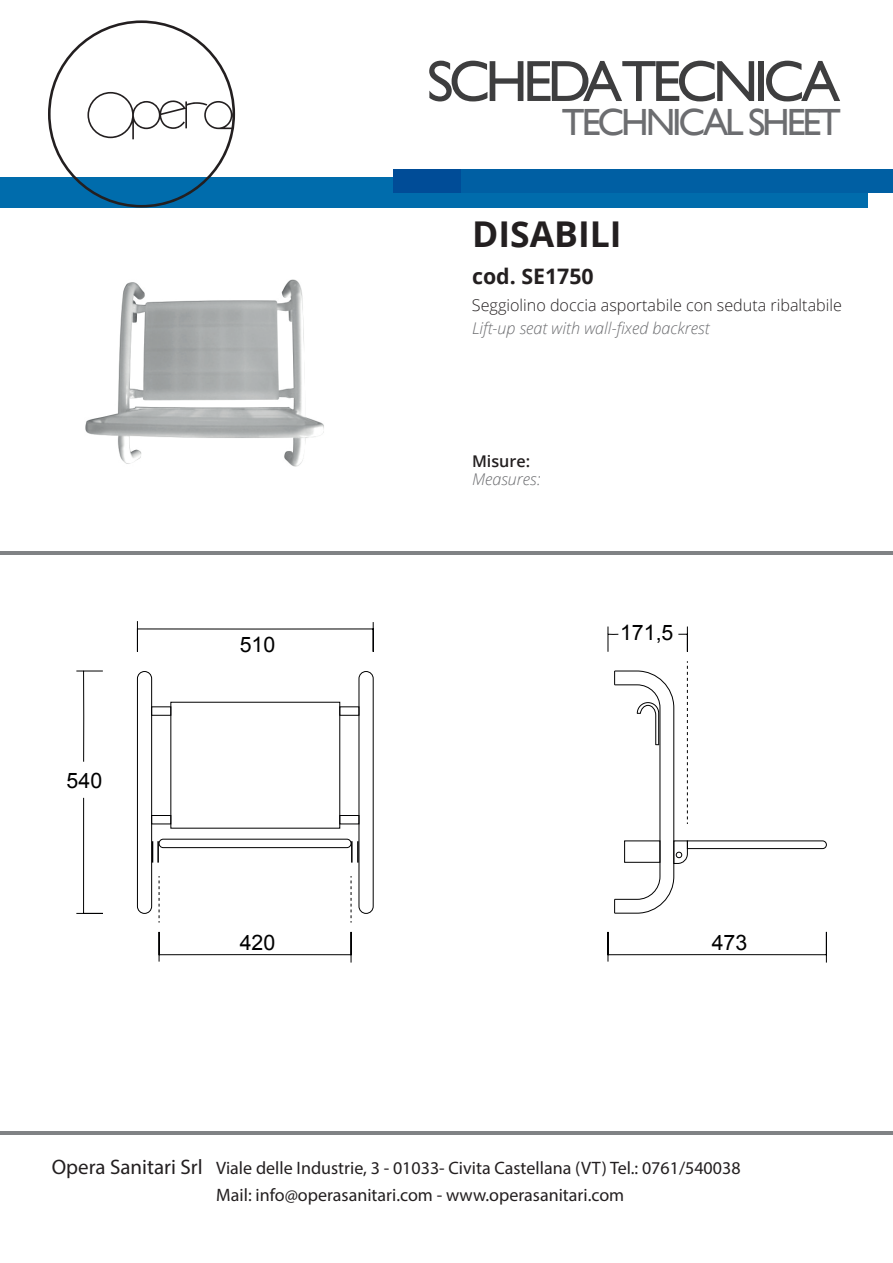
<style>
.page{position:relative;width:893px;height:1263px;background:#fff}
.page>*{position:absolute;margin:0;border:0;box-sizing:border-box;transform-origin:0 0}
.t1{font:58.35px "Gill Sans";letter-spacing:-.085em;color:#3e3e3f}
.t2{font:37.95px "Gill Sans";letter-spacing:-.085em;color:#6c6d70}
.t3{font:700 35.55px "Open Sans";color:#231f20}
.t4{font:21.3px "Arial";color:#000001}
.t5{font:700 21.3px "Open Sans";color:#231f20}
.t6{font:21px "Myriad Pro";color:#231f20}
.t7{font:18px/27px "Myriad Pro";color:#231f20}
.t8{font:300 16.2px "Open Sans";color:#231f20}
.t9{font:italic 300 16.2px "Open Sans";color:#6c6d70}
.t10{font:600 16.2px "Open Sans";color:#231f20}
</style>
<div class="page">
<div style="left:0;top:177px;width:868px;height:31px;background:#006cac"></div>
<div style="left:393px;top:169px;width:500px;height:24px;background:#005fa3"></div>
<div style="left:393px;top:169px;width:67px;height:24px;background:#004c97"></div>
<hr style="left:0;top:1131px;width:893px;height:3px;background:#808285">
<hr style="left:0;top:551px;width:893px;height:3px;background:#808285">
<svg style="left:48px;top:20px;width:187px;height:188px"></svg>
<svg style="left:76px;top:671px;width:27px;height:91px"></svg>
<svg style="left:76px;top:797px;width:27px;height:117px"></svg>
<svg style="left:159px;top:931px;width:192px;height:32px"></svg>
<svg style="left:608px;top:931px;width:219px;height:32px"></svg>
<svg style="left:137px;top:621px;width:237px;height:31px"></svg>
<svg style="left:159px;top:876px;width:1px;height:46px"></svg>
<svg style="left:351px;top:876px;width:1px;height:46px"></svg>
<svg style="left:678px;top:626px;width:10px;height:26px"></svg>
<svg style="left:608px;top:626px;width:11px;height:26px"></svg>
<div style="left:151px;top:815px;width:20px;height:9px;border:1px solid #000001"></div>
<div style="left:340px;top:815px;width:19px;height:9px;border:1px solid #000001"></div>
<div style="left:159px;top:839px;width:192px;height:9px;border:1px solid #000001;border-radius:4px"></div>
<div style="left:137px;top:671px;width:15px;height:242px;border:1px solid #000001;border-radius:7px"></div>
<svg style="left:152px;top:841px;width:1px;height:21px"></svg>
<div style="left:359px;top:671px;width:14px;height:242px;border:1px solid #000001;border-radius:7px"></div>
<hr style="left:157px;top:841px;width:2px;height:21px;background:#000001">
<hr style="left:351px;top:841px;width:2px;height:21px;background:#000001">
<hr style="left:357px;top:841px;width:2px;height:21px;background:#000001">
<svg style="left:614px;top:661px;width:213px;height:253px"></svg>
<img style="left:85px;top:279px;width:239px;height:188px">
<div style="left:606px;top:909px;width:102px;height:102px;border:8px solid #231f20;border-radius:50%"></div>
<svg style="left:612px;top:942px;width:92px;height:14px"></svg>
<p class="t4" style="left:67px;top:767px;width:37px">540</p>
<h1 class="t1" style="left:427px;top:47px;width:415px">SCHEDA TECNICA</h1>
<h2 class="t2" style="left:562px;top:100px;width:281px">TECHNICAL SHEET</h2>
<h3 class="t3" style="left:472px;top:209px;width:151px">DISABILI</h3>
<p class="t5" style="left:472px;top:261px;width:123px">cod. SE1750</p>
<p class="t8" style="left:472px;top:294px;width:372px">Seggiolino doccia asportabile con seduta ribaltabile</p>
<p class="t9" style="left:472px;top:316px;width:239px">Lift-up seat with wall-fixed backrest</p>
<p class="t4" style="left:240px;top:630px;width:37px">510</p>
<p class="t10" style="left:472px;top:450px;width:60px">Misure:</p>
<p class="t9" style="left:472px;top:467px;width:70px">Measures:</p>
<p class="t4" style="left:620px;top:619px;width:55px">171,5</p>
<p class="t4" style="left:240px;top:929px;width:37px">420</p>
<p class="t4" style="left:712px;top:929px;width:37px">473</p>
<p class="t6" style="left:52px;top:1154px;width:153px">Opera Sanitari Srl</p>
<p class="t7" style="left:216px;top:1154px;width:526px">Viale delle Industrie, 3 - 01033- Civita Castellana (VT) Tel.: 0761/540038<br>Mail: info@operasanitari.com - www.operasanitari.com</p>
</div>
